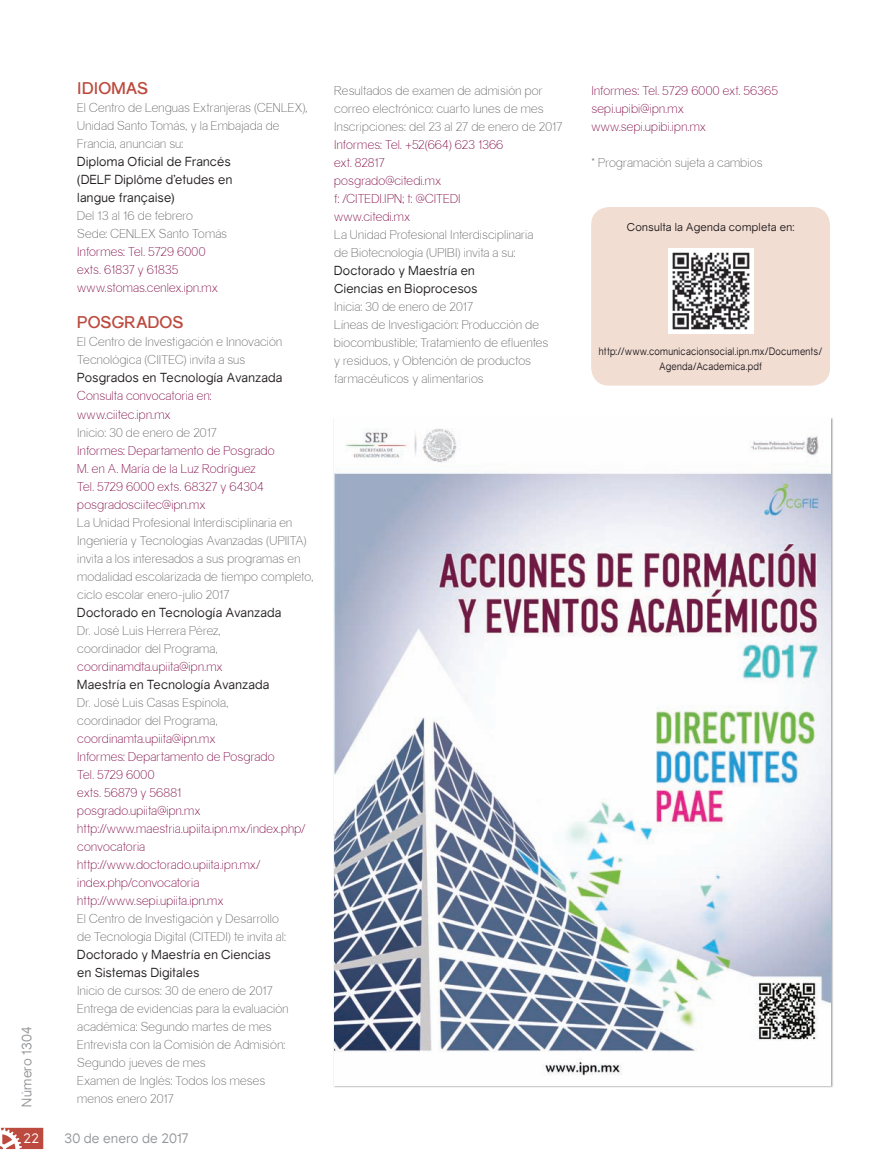
<style>
.page{position:relative;width:893px;height:1169px;background:#fff}
.page>*{position:absolute;margin:0;border:0;box-sizing:border-box;transform-origin:0 0}
.t1{font:700 16.5px "Gravity";letter-spacing:.005em;color:#bc4a3f}
.t2{font:13.5px "Gravity";letter-spacing:.015em;color:#939598}
.t3{font:13.5px "Gravity";color:#fff}
.t4{font:300 12.75px/18px "Gravity";letter-spacing:.01em;color:#636265}
.t5{font:300 12.75px/18px "Gravity";letter-spacing:.005em;color:#7c0040}
.t6{font:12.75px/18px "Gravity";letter-spacing:.015em;color:#231f20}
.t7{font:11.25px "Gravity";letter-spacing:.02em;color:#231f20}
.t8{font:10.5px/15px "Gravity";letter-spacing:.025em;color:#231f20;text-align:center;scale:.9 1}
</style>
<div class="page">
<svg style="left:0;top:1128px;width:43px;height:21px"></svg>
<div style="left:591px;top:207px;width:239px;height:179px;background:#f2ddd3;border-radius:18px"></div>
<img style="left:668px;top:248px;width:85px;height:85px">
<img style="left:334px;top:428px;width:497px;height:648px">
<p class="t2" style="left:19px;top:1106px;width:81px;rotate:-90deg">Número 1304</p>
<p class="t3" style="left:24px;top:1130px;width:17px">22</p>
<p class="t1" style="left:77px;top:78px;width:72px">IDIOMAS</p>
<p class="t4" style="left:77px;top:99px;width:232px">El Centro de Lenguas Extranjeras (CENLEX),<br>Unidad Santo Tomás, y la Embajada de<br>Francia, anuncian su:</p>
<p class="t6" style="left:77px;top:153px;width:156px;text-align:justify">Diploma Oficial de Francés (DELF Diplôme d’etudes en langue française)</p>
<p class="t4" style="left:77px;top:207px;width:151px">Del 13 al 16 de febrero<br>Sede: CENLEX Santo Tomás</p>
<p class="t5" style="left:77px;top:243px;width:142px">Informes: Tel. 5729 6000 exts. 61837 y 61835 www.stomas.cenlex.ipn.mx</p>
<p class="t1" style="left:77px;top:312px;width:108px">POSGRADOS</p>
<p class="t4" style="left:77px;top:333px;width:206px">El Centro de Investigación e Innovación<br>Tecnológica (CIITEC) invita a sus</p>
<p class="t6" style="left:77px;top:369px;width:206px">Posgrados en Tecnología Avanzada</p>
<p class="t5" style="left:77px;top:387px;width:136px">Consulta convocatoria en: www.ciitec.ipn.mx</p>
<p class="t4" style="left:77px;top:423px;width:141px">Inicio: 30 de enero de 2017</p>
<p class="t5" style="left:77px;top:441px;width:199px">Informes: Departamento de Posgrado<br>M. en A. María de la Luz Rodríguez<br>Tel. 5729 6000 exts. 68327 y 64304 posgradosciitec@ipn.mx</p>
<p class="t4" style="left:77px;top:513px;width:237px">La Unidad Profesional Interdisciplinaria en Ingeniería y Tecnologías Avanzadas (UPIITA) invita a los interesados a sus programas en modalidad escolarizada de tiempo completo, ciclo escolar enero-julio 2017</p>
<p class="t6" style="left:77px;top:603px;width:205px">Doctorado en Tecnología Avanzada</p>
<p class="t4" style="left:77px;top:621px;width:145px">Dr. José Luis Herrera Pérez, coordinador del Programa,</p>
<p class="t5" style="left:77px;top:657px;width:147px">coordinamdta.upiita@ipn.mx</p>
<p class="t6" style="left:77px;top:675px;width:193px">Maestría en Tecnología Avanzada</p>
<p class="t4" style="left:77px;top:693px;width:153px">Dr. José Luis Casas Espínola, coordinador del Programa,</p>
<p class="t5" style="left:77px;top:729px;width:230px">coordinamta.upiita@ipn.mx<br>Informes: Departamento de Posgrado<br>Tel. 5729 6000<br>exts. 56879 y 56881 posgrado.upiita@ipn.mx http://www.maestria.upiita.ipn.mx/index.php/ convocatoria http://www.doctorado.upiita.ipn.mx/ index.php/convocatoria http://www.sepi.upiita.ipn.mx</p>
<p class="t4" style="left:77px;top:909px;width:210px">El Centro de Investigación y Desarrollo de Tecnología Digital (CITEDI) te invita al:</p>
<p class="t6" style="left:77px;top:945px;width:195px">Doctorado y Maestría en Ciencias en Sistemas Digitales</p>
<p class="t4" style="left:77px;top:981px;width:213px">Inicio de cursos: 30 de enero de 2017<br>Entrega de evidencias para la evaluación académica: Segundo martes de mes<br>Entrevista con la Comisión de Admisión:<br>Segundo jueves de mes<br>Examen de Inglés: Todos los meses menos enero 2017</p>
<p class="t2" style="left:65px;top:1130px;width:126px">30 de enero de 2017</p>
<p class="t4" style="left:334px;top:82px;width:230px">Resultados de examen de admisión por correo electrónico: cuarto lunes de mes<br>Inscripciones: del 23 al 27 de enero de 2017</p>
<p class="t5" style="left:334px;top:136px;width:171px">Informes: Tel. +52(664) 623 1366 ext. 82817<br>posgrado@citedi.mx<br>f: /CITEDI.IPN; t: @CITEDI www.citedi.mx</p>
<p class="t4" style="left:334px;top:226px;width:200px">La Unidad Profesional Interdisciplinaria de Biotecnología (UPIBI) invita a su:</p>
<p class="t6" style="left:334px;top:261px;width:145px">Doctorado y Maestría en<br>Ciencias en Bioprocesos</p>
<p class="t4" style="left:334px;top:298px;width:216px">Inicia: 30 de enero de 2017<br>Líneas de Investigación: Producción de biocombustible; Tratamiento de efluentes y residuos, y Obtención de productos farmacéuticos y alimentarios</p>
<p class="t5" style="left:591px;top:82px;width:188px">Informes: Tel. 5729 6000 ext. 56365 sepi.upibi@ipn.mx www.sepi.upibi.ipn.mx</p>
<p class="t4" style="left:591px;top:154px;width:173px">* Programación sujeta a cambios</p>
<p class="t7" style="left:627px;top:221px;width:169px">Consulta la Agenda completa en:</p>
<p class="t8" style="left:599px;top:344px;width:250px">http://www.comunicacionsocial.ipn.mx/Documents/<br>Agenda/Academica.pdf</p>
</div>
